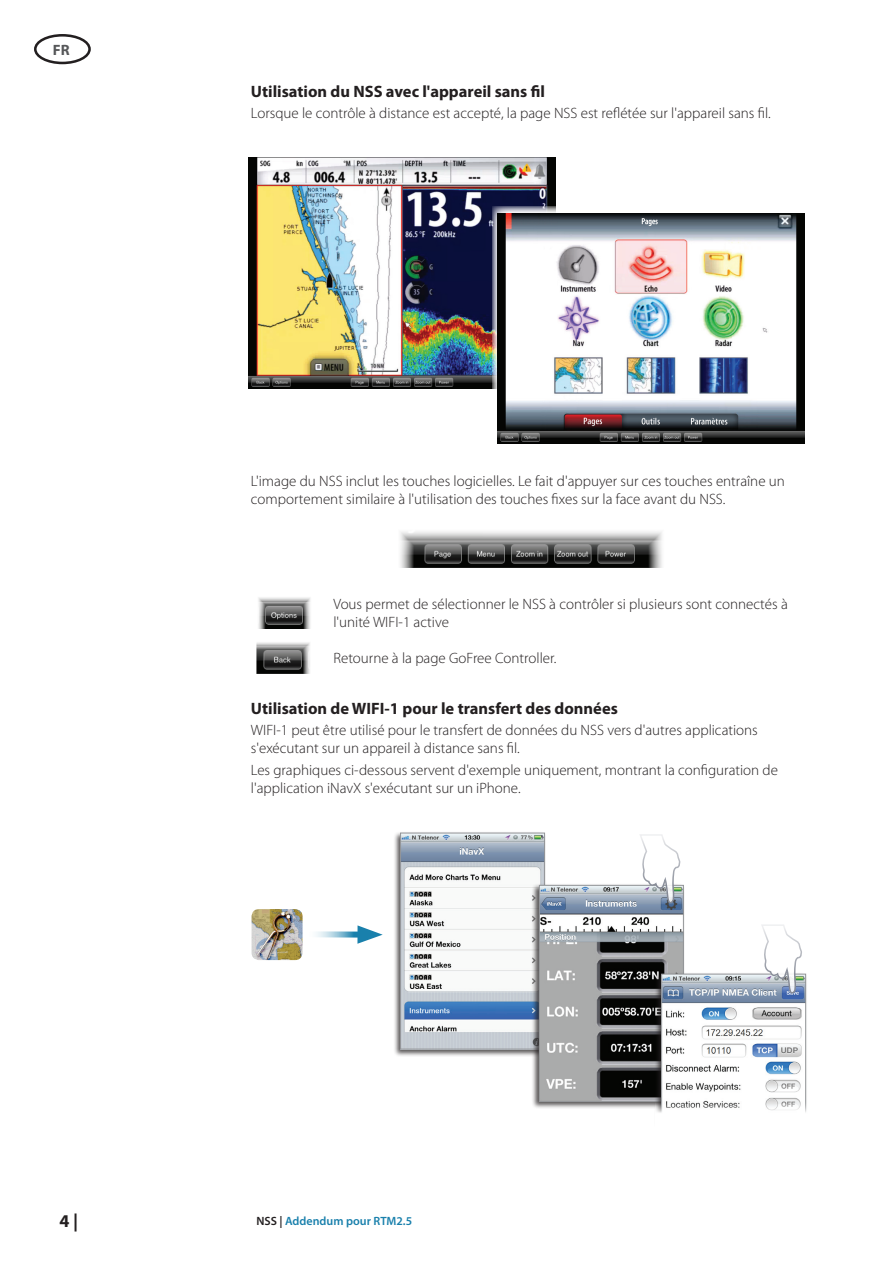
<style>
.page{position:relative;width:893px;height:1263px;background:#fff}
.page>*{position:absolute;margin:0;border:0;box-sizing:border-box;transform-origin:0 0}
.t1{font:700 18px "Myriad Pro";color:#231f20}
.t2{font:700 16.5px "Myriad Pro";color:#231f20}
.t3{font:300 15px/18px "Myriad Pro";color:#231f20}
.t4{font:700 15px "Myriad Pro";color:#57585a}
.t5{font:600 12px "Myriad Pro";color:#1980ac}
.s1{color:#231f20}
</style>
<div class="page">
<div style="left:34px;top:34px;width:57px;height:30px;border:3px solid #231f20;border-radius:50%"></div>
<img style="left:248px;top:158px;width:307px;height:230px">
<svg style="left:492px;top:206px;width:313px;height:238px"></svg>
<img style="left:498px;top:213px;width:307px;height:230px">
<img style="left:400px;top:531px;width:262px;height:36px">
<img style="left:258px;top:597px;width:52px;height:32px">
<img style="left:257px;top:642px;width:53px;height:31px">
<div style="left:393px;top:831px;width:153px;height:226px;background:#231f20;opacity:.75"></div>
<img style="left:402px;top:835px;width:141px;height:212px">
<div style="left:400px;top:833px;width:145px;height:216px;border:1px solid #939598"></div>
<img style="left:252px;top:909px;width:51px;height:51px">
<div style="left:532px;top:883px;width:153px;height:226px;background:#231f20;opacity:.75"></div>
<img style="left:541px;top:887px;width:140px;height:212px">
<div style="left:539px;top:885px;width:144px;height:216px;border:1px solid #939598"></div>
<svg style="left:639px;top:834px;width:42px;height:70px"></svg>
<div style="left:654px;top:972px;width:153px;height:158px;background:#231f20;opacity:.75"></div>
<img style="left:663px;top:976px;width:141px;height:124px">
<div style="left:661px;top:974px;width:145px;height:149px;border:1px solid #939598"></div>
<div style="left:655px;top:1100px;width:156px;height:35px;background:#fff"></div>
<svg style="left:760px;top:925px;width:43px;height:69px"></svg>
<svg style="left:316px;top:931px;width:41px;height:7px"></svg>
<svg style="left:357px;top:925px;width:26px;height:19px"></svg>
<p class="t4" style="left:53px;top:40px;width:18px">FR</p>
<p class="t2" style="left:251px;top:81px;width:296px">Utilisation du NSS avec l'appareil sans fil</p>
<p class="t3" style="left:251px;top:104px;width:521px">Lorsque le contrôle à distance est accepté, la page NSS est reflétée sur l'appareil sans fil.</p>
<p class="t3" style="left:251px;top:472px;width:535px">L'image du NSS inclut les touches logicielles. Le fait d'appuyer sur ces touches entraîne un comportement similaire à l'utilisation des touches fixes sur la face avant du NSS.</p>
<p class="t3" style="left:333px;top:595px;width:456px">Vous permet de sélectionner le NSS à contrôler si plusieurs sont connectés à l'unité WIFI-1 active</p>
<p class="t3" style="left:333px;top:649px;width:225px">Retourne à la page GoFree Controller.</p>
<p class="t2" style="left:251px;top:698px;width:368px">Utilisation de WIFI-1 pour le transfert des données</p>
<p class="t3" style="left:251px;top:721px;width:508px">WIFI-1 peut être utilisé pour le transfert de données du NSS vers d'autres applications s'exécutant sur un appareil à distance sans fil.</p>
<p class="t3" style="left:251px;top:761px;width:529px">Les graphiques ci-dessous servent d'exemple uniquement, montrant la configuration de l'application iNavX s'exécutant sur un iPhone.</p>
<p class="t1" style="left:60px;top:1209px;width:20px">4 |</p>
<p class="t5" style="left:256px;top:1213px;width:157px"><span class="s1">NSS |</span> Addendum pour RTM2.5</p>
</div>
